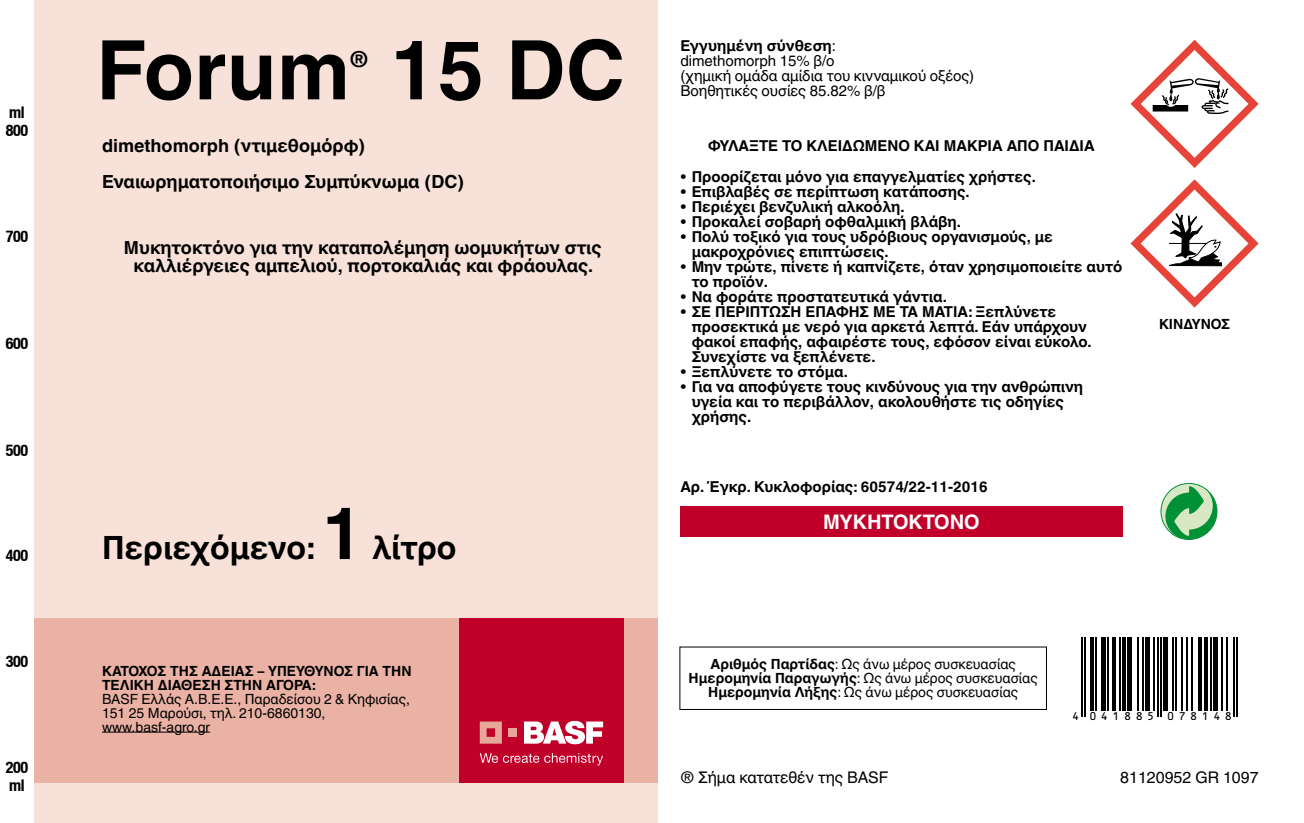
<style>
.page{position:relative;width:1304px;height:823px;background:#fff}
.page>*{position:absolute;margin:0;border:0;box-sizing:border-box;transform-origin:0 0}
.t1{font:700 82px "Helvetica Linotype";color:#000}
.t2{font:700 72px "Helvetica Linotype";color:#000}
.t3{font:700 32px "Helvetica Linotype";color:#000}
.t4{font:700 22px "Helvetica Linotype";color:#000}
.t5{font:700 20px "Helvetica Linotype";color:#fdfdfd}
.t6{font:700 18px/36px "Helvetica Linotype";color:#000}
.t7{font:16px "Helvetica Linotype";color:#000}
.t8{font:700 condensed 16px/18.2px "Helvetica Neue LT";letter-spacing:-.025em;color:#000}
.t9{font:700 15px/15px "Helvetica Linotype";color:#000}
.t10{font:15px/15px "Helvetica Linotype";color:#000}
.t11{font:14px/14px "Helvetica Linotype";color:#000;text-align:center}
.t12{font:700 14px/14px "Helvetica Linotype";color:#000}
.t13{font:10.8px "OCRB";letter-spacing:.355em;color:#000}
.s1{font-weight:700}
.s2{font-weight:400}
</style>
<div class="page">
<div style="left:34px;top:0;width:624px;height:822px;background:#f7e1d9"></div>
<div style="left:34px;top:618px;width:624px;height:164px;background:#eab2a5"></div>
<svg style="left:1161px;top:483px;width:56px;height:56px"></svg>
<svg style="left:1165px;top:486px;width:52px;height:53px;background:#77c188"></svg>
<hr style="left:1081px;top:636px;width:1px;height:80px;background:#000">
<hr style="left:1084px;top:636px;width:2px;height:80px;background:#000">
<hr style="left:1091px;top:636px;width:3px;height:74px;background:#000">
<hr style="left:1096px;top:636px;width:1px;height:74px;background:#000">
<div style="left:1101px;top:636px;width:5px;height:74px;background:#000"></div>
<hr style="left:1107px;top:636px;width:2px;height:74px;background:#000">
<hr style="left:1112px;top:636px;width:3px;height:74px;background:#000">
<hr style="left:1119px;top:636px;width:1px;height:74px;background:#000">
<hr style="left:1122px;top:636px;width:3px;height:74px;background:#000">
<div style="left:1127px;top:636px;width:5px;height:74px;background:#000"></div>
<hr style="left:1137px;top:636px;width:2px;height:74px;background:#000">
<hr style="left:1142px;top:636px;width:2px;height:74px;background:#000">
<div style="left:1145px;top:636px;width:5px;height:74px;background:#000"></div>
<hr style="left:1153px;top:636px;width:2px;height:74px;background:#000">
<hr style="left:1157px;top:636px;width:1px;height:80px;background:#000">
<hr style="left:1160px;top:636px;width:2px;height:80px;background:#000">
<div style="left:1163px;top:636px;width:5px;height:74px;background:#000"></div>
<hr style="left:1172px;top:636px;width:1px;height:74px;background:#000">
<hr style="left:1175px;top:636px;width:2px;height:74px;background:#000">
<hr style="left:1182px;top:636px;width:1px;height:74px;background:#000">
<hr style="left:1187px;top:636px;width:1px;height:74px;background:#000">
<hr style="left:1192px;top:636px;width:1px;height:74px;background:#000">
<hr style="left:1198px;top:636px;width:3px;height:74px;background:#000">
<hr style="left:1205px;top:636px;width:3px;height:74px;background:#000">
<hr style="left:1210px;top:636px;width:1px;height:74px;background:#000">
<div style="left:1213px;top:636px;width:5px;height:74px;background:#000"></div>
<hr style="left:1221px;top:636px;width:2px;height:74px;background:#000">
<hr style="left:1226px;top:636px;width:2px;height:74px;background:#000">
<hr style="left:1233px;top:636px;width:2px;height:80px;background:#000">
<hr style="left:1236px;top:636px;width:2px;height:80px;background:#000">
<hr style="left:102px;top:731px;width:108px;height:1px;background:#000">
<div style="left:680px;top:506px;width:443px;height:30px;background:#c1002a"></div>
<svg style="left:1130px;top:40px;width:129px;height:128px"></svg>
<svg style="left:1130px;top:179px;width:129px;height:128px"></svg>
<div style="left:459px;top:618px;width:165px;height:164px;background:#c1002a"></div>
<svg style="left:524px;top:720px;width:79px;height:23px"></svg>
<svg style="left:480px;top:721px;width:22px;height:22px"></svg>
<div style="left:509px;top:727px;width:8px;height:9px;background:#e7a798"></div>
<svg style="left:480px;top:753px;width:123px;height:12px"></svg>
<p class="t8" style="left:6px;top:103px;width:24px">ml<br>800</p>
<p class="t8" style="left:6px;top:227px;width:24px">700</p>
<p class="t8" style="left:6px;top:334px;width:24px">600</p>
<p class="t8" style="left:6px;top:440px;width:24px">500</p>
<p class="t8" style="left:6px;top:545px;width:24px">400</p>
<p class="t8" style="left:6px;top:651px;width:24px">300</p>
<h1 class="t1" style="left:96px;top:23px;width:255px">Forum</h1>
<h3 class="t4" style="left:350px;top:47px;width:20px">®</h3>
<h1 class="t1" style="left:390px;top:23px;width:237px">15 DC</h1>
<p class="t6" style="left:102px;top:128px;width:364px">dimethomorph (ντιμεθομόρφ)<br>Εναιωρηματοποιήσιμο Συμπύκνωμα (DC)</p>
<p class="t6" style="left:124px;top:238px;width:479px;line-height:18px;text-align:center">Μυκητοκτόνο για την καταπολέμηση ωομυκήτων στις καλλιέργειες αμπελιού, πορτοκαλιάς και φράουλας.</p>
<h3 class="t3" style="left:102px;top:529px;width:214px">Περιεχόμενο:</h3>
<h2 class="t2" style="left:322px;top:491px;width:43px">1</h2>
<h3 class="t3" style="left:372px;top:529px;width:86px">λίτρo</h3>
<p class="t12" style="left:102px;top:663px;width:311px">KATOXOΣ ΤΗΣ ΑΔΕΙΑΣ – ΥΠΕΥΘΥΝΟΣ ΓΙΑ ΤΗΝ<br>ΤΕΛΙΚΗ ΔΙΑΘΕΣΗ ΣΤΗΝ ΑΓΟΡΑ:</p>
<p class="t11" style="left:102px;top:691px;width:309px;text-align:left">BASF Ελλάς Α.Β.Ε.Ε., Παραδείσου 2 &amp; Κηφισίας,<br>151 25 Μαρούσι, τηλ. 210-6860130, www.basf-agro.gr</p>
<p class="t10" style="left:680px;top:38px;width:295px"><span class="s1">Εγγυημένη σύνθεση</span>:<br>dimethomorph 15% β/o<br>(χημική ομάδα αμίδια του κινναμικού οξέος)<br>Βοηθητικές ουσίες 85.82% β/β</p>
<p class="t9" style="left:708px;top:139px;width:388px">ΦΥΛΑΞΤΕ ΤΟ ΚΛΕΙΔΩΜΕΝΟ ΚΑΙ ΜΑΚΡΙΑ ΑΠΟ ΠΑΙΔΙΑ</p>
<p class="t9" style="left:680px;top:169px;width:357px"><span class="s2">•</span> Προορίζεται μόνο για επαγγελματίες χρήστες.</p>
<p class="t9" style="left:680px;top:184px;width:291px"><span class="s2">•</span> Επιβλαβές σε περίπτωση κατάποσης.</p>
<p class="t9" style="left:680px;top:199px;width:226px"><span class="s2">•</span> Περιέχει βενζυλική αλκοόλη.</p>
<p class="t9" style="left:680px;top:214px;width:282px"><span class="s2">•</span> Προκαλεί σοβαρή οφθαλμική βλάβη.</p>
<p class="t9" style="left:692px;top:229px;width:363px;text-indent:-11px"><span class="s2">•</span> Πολύ τοξικό για τους υδρόβιους οργανισμούς, με μακροχρόνιες επιπτώσεις.</p>
<p class="t9" style="left:692px;top:259px;width:432px;text-indent:-11px"><span class="s2">•</span> Μην τρώτε, πίνετε ή καπνίζετε, όταν χρησιμοποιείτε αυτό το προϊόν.</p>
<p class="t9" style="left:680px;top:289px;width:268px"><span class="s2">•</span> Να φοράτε προστατευτικά γάντια.</p>
<p class="t9" style="left:692px;top:304px;width:402px;text-indent:-11px"><span class="s2">•</span> ΣΕ ΠΕΡΙΠΤΩΣΗ ΕΠΑΦΗΣ ΜΕ ΤΑ ΜΑΤΙΑ: Ξεπλύνετε προσεκτικά με νερό για αρκετά λεπτά. Εάν υπάρχουν φακοί επαφής, αφαιρέστε τους, εφόσον είναι εύκολο.<br>Συνεχίστε να ξεπλένετε.</p>
<p class="t9" style="left:680px;top:364px;width:169px"><span class="s2">•</span> Ξεπλύνετε το στόμα.</p>
<p class="t9" style="left:692px;top:379px;width:393px;text-indent:-11px"><span class="s2">•</span> Για να αποφύγετε τους κινδύνους για την ανθρώπινη υγεία και το περιβάλλον, ακολουθήστε τις οδηγίες χρήσης.</p>
<p class="t9" style="left:680px;top:479px;width:309px">Αρ. Έγκρ. Κυκλοφορίας: 60574/22-11-2016</p>
<h3 class="t5" style="left:823px;top:510px;width:158px">ΜΥΚΗΤΟΚΤΟΝΟ</h3>
<p class="t12" style="left:1159px;top:317px;width:73px">ΚΙΝΔΥΝΟΣ</p>
<p class="t11" style="left:689px;top:657px;width:351px"><span class="s1">Αριθμός Παρτίδας</span>: Ως άνω μέρος συσκευασίας<br><span class="s1">Ημερομηνία Παραγωγής</span>: Ως άνω μέρος συσκευασίας<br><span class="s1">Ημερομηνία Λήξης</span>: Ως άνω μέρος συσκευασίας</p>
<p class="t13" style="left:1072px;top:709px;width:162px">4 041885 078148</p>
<p class="t8" style="left:6px;top:757px;width:24px">200 ml</p>
<p class="t7" style="left:680px;top:767px;width:209px">® Σήμα κατατεθέν της BASF</p>
<p class="t7" style="left:1120px;top:767px;width:140px">81120952 GR 1097</p>
</div>
